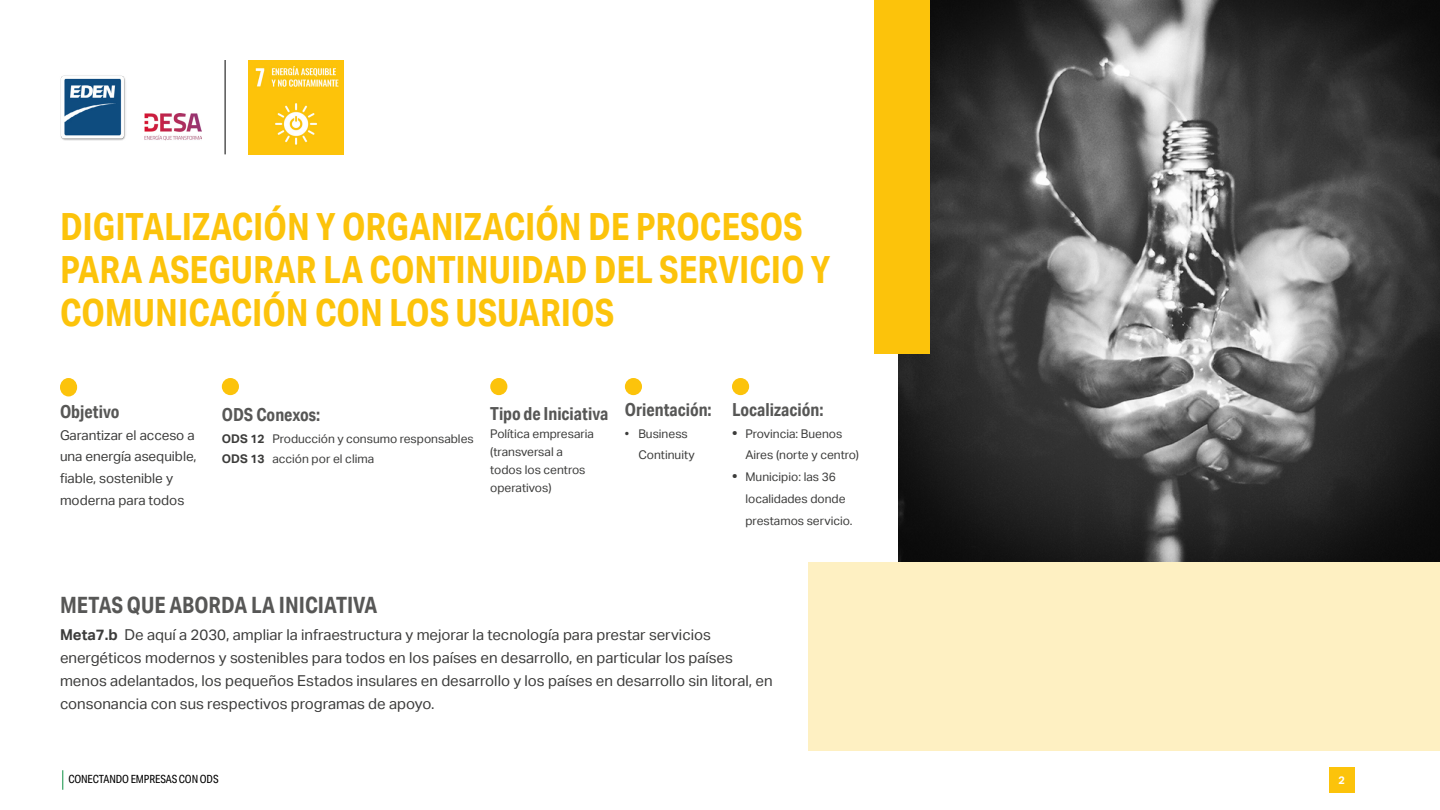
<style>
.page{position:relative;width:1440px;height:810px;background:#fff}
.page>*{position:absolute;margin:0;border:0;box-sizing:border-box;transform-origin:0 0}
.t1{font:700 37.5px/42.8px "Aktiv Grotesk Cd";color:#fcc30b}
.t2{font:700 22.5px "Aktiv Grotesk Cd";color:#575756}
.t3{font:700 18px "Aktiv Grotesk Cd";color:#575756}
.t4{font:15px/23.2px "Aktiv Grotesk";color:#3c3c3b}
.t5{font:13.5px/21.8px "Aktiv Grotesk";color:#3c3c3b}
.t6{font:12px/21.8px "Aktiv Grotesk";color:#3c3c3b}
.t7{font:700 12px "Aktiv Grotesk";color:#3c3c3b}
.t8{font:11.25px "Aktiv Grotesk Cd";letter-spacing:-.01em;color:#000}
.t9{font:700 10.88px "Aktiv Grotesk";color:#fff}
.s1{font-weight:700;font-size:13.5px}
.s2{font-weight:700}
</style>
<div class="page">
<svg style="left:62px;top:770px;width:1px;height:20px"></svg>
<div style="left:1329px;top:767px;width:25px;height:26px;background:#fcc30b"></div>
<img style="left:898px;top:0;width:542px;height:562px">
<div style="left:874px;top:0;width:56px;height:354px;background:#fcc30b"></div>
<div style="left:60px;top:378px;width:17px;height:18px;background:#fcc30b;border-radius:50%"></div>
<img style="left:248px;top:60px;width:95px;height:95px">
<hr style="left:225px;top:60px;width:1px;height:94px;background:#000">
<div style="left:808px;top:562px;width:632px;height:189px;background:#fef0c2"></div>
<div style="left:490px;top:378px;width:17px;height:17px;background:#fcc30b;border-radius:50%"></div>
<div style="left:732px;top:378px;width:17px;height:17px;background:#fcc30b;border-radius:50%"></div>
<div style="left:625px;top:378px;width:17px;height:17px;background:#fcc30b;border-radius:50%"></div>
<div style="left:222px;top:378px;width:17px;height:17px;background:#fcc30b;border-radius:50%"></div>
<img style="left:60px;top:75px;width:66px;height:66px">
<img style="left:145px;top:114px;width:56px;height:27px">
<p class="t1" style="left:60px;top:205px;width:772px">DIGITALIZACIÓN Y ORGANIZACIÓN DE PROCESOS<br>PARA ASEGURAR LA CONTINUIDAD DEL SERVICIO Y<br>COMUNICACIÓN CON LOS USUARIOS</p>
<p class="t3" style="left:60px;top:400px;width:61px">Objetivo</p>
<p class="t5" style="left:60px;top:424px;width:138px">Garantizar el acceso a una energía asequible, fiable, sostenible y moderna para todos</p>
<p class="t3" style="left:222px;top:404px;width:100px">ODS Conexos:</p>
<p class="t7" style="left:222px;top:431px;width:44px">ODS 12</p>
<p class="t6" style="left:272px;top:428px;width:203px">Producción y consumo responsables</p>
<p class="t7" style="left:222px;top:452px;width:44px">ODS 13</p>
<p class="t6" style="left:272px;top:448px;width:103px">acción por el clima</p>
<p class="t3" style="left:490px;top:402px;width:120px">Tipo de Iniciativa</p>
<p class="t6" style="left:490px;top:425px;width:105px;line-height:18px">Política empresaria (transversal a todos los centros operativos)</p>
<p class="t3" style="left:625px;top:398px;width:88px">Orientación:</p>
<p class="t6" style="left:638px;top:423px;width:58px;text-indent:-14px">• Business<br>Continuity</p>
<p class="t3" style="left:732px;top:398px;width:93px">Localización:</p>
<p class="t6" style="left:746px;top:423px;width:115px;text-indent:-14px"><span class="s1">•</span> Provincia: Buenos<br>Aires (norte y centro)</p>
<p class="t6" style="left:746px;top:466px;width:109px;text-indent:-14px"><span class="s1">•</span> Municipio: las 36 localidades donde prestamos servicio.</p>
<h2 class="t2" style="left:60px;top:591px;width:319px">METAS QUE ABORDA LA INICIATIVA</h2>
<p class="t4" style="left:60px;top:623px;width:714px"><span class="s2">Meta7.b</span> De aquí a 2030, ampliar la infraestructura y mejorar la tecnología para prestar servicios energéticos modernos y sostenibles para todos en los países en desarrollo, en particular los países menos adelantados, los pequeños Estados insulares en desarrollo y los países en desarrollo sin litoral, en consonancia con sus respectivos programas de apoyo.</p>
<p class="t8" style="left:68px;top:773px;width:152px">CONECTANDO EMPRESAS CON ODS</p>
<p class="t9" style="left:1338px;top:774px;width:8px">2</p>
</div>
